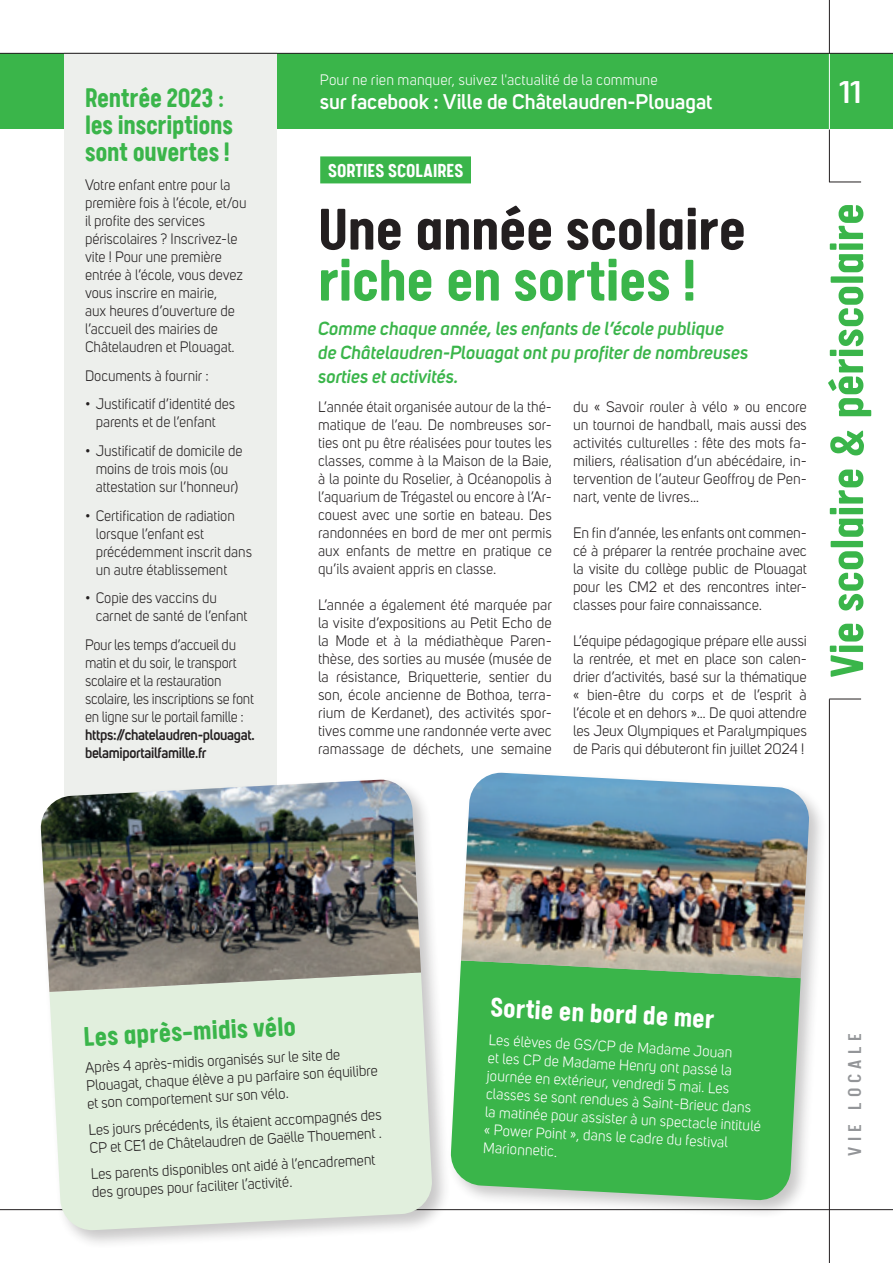
<style>
.page{position:relative;width:893px;height:1263px;background:#fff}
.page>*{position:absolute;margin:0;border:0;box-sizing:border-box;transform-origin:0 0}
.t1{font:700 66px "Calps";letter-spacing:-.005em;color:#231f20}
.t2{font:700 66px "Calps";letter-spacing:-.005em;color:#3ab54a}
.t3{font:700 52.5px "Calps";letter-spacing:-.005em;color:#3ab54a}
.t4{font:500 36px "Calps";color:#fff}
.t5{font:700 30px/27px "Calps";letter-spacing:-.005em;color:#3ab54a;scale:.96 1}
.t6{font:700 30px "Calps";letter-spacing:-.005em;color:#3ab54a}
.t7{font:700 30px "Calps";color:#fff}
.t8{font:600 21px "Uni Sans";color:#fff}
.t9{font:700 21px "Calps";letter-spacing:.005em;color:#fff}
.t10{font:500 21px "Calps";letter-spacing:.25em;color:#939598}
.t11{font:italic 600 18.75px/24px "Uni Sans";color:#3ab54a}
.t12{font:15px/18px "Uni Sans";letter-spacing:-.005em;color:#231f20}
.t13{font:15px/18px "Uni Sans";letter-spacing:.005em;color:#fff}
.t14{font:15px/18px "Uni Sans";letter-spacing:-.005em;color:#231f20;scale:.96 1}
.t15{font:600 15px/18px "Uni Sans";letter-spacing:-.02em;color:#231f20;scale:.95 1}
</style>
<div class="page">
<div style="left:0;top:54px;width:893px;height:75px;background:#3ab54a"></div>
<hr style="left:829px;top:0;width:1px;height:53px;background:#231f20">
<hr style="left:829px;top:54px;width:1px;height:76px;background:#fff">
<hr style="left:829px;top:182px;width:32px;height:1px;background:#231f20">
<hr style="left:829px;top:129px;width:1px;height:53px;background:#231f20">
<div style="left:320px;top:156px;width:151px;height:27px;background:#3ab54a"></div>
<hr style="left:829px;top:699px;width:32px;height:1px;background:#231f20">
<hr style="left:829px;top:699px;width:1px;height:564px;background:#231f20">
<div style="left:64px;top:53px;width:213px;height:755px;background:#edefec"></div>
<hr style="left:0;top:53px;width:893px;height:1px;background:#231f20">
<hr style="left:0;top:1209px;width:893px;height:1px;background:#231f20">
<div style="left:37px;top:775px;width:414px;height:474px;background:#231f20;opacity:.25"></div>
<svg style="left:49px;top:972px;width:384px;height:259px;background:#e1eedd"></svg>
<img style="left:40px;top:780px;width:381px;height:212px">
<div style="left:447px;top:769px;width:381px;height:450px;background:#231f20;opacity:.25"></div>
<svg style="left:450px;top:960px;width:351px;height:241px;background:#46b855"></svg>
<img style="left:461px;top:773px;width:349px;height:205px">
<p class="t13" style="left:320px;top:71px;width:339px">Pour ne rien manquer, suivez l'actualité de la commune</p>
<h3 class="t5" style="left:85px;top:83px;width:147px">Rentrée 2023 :</h3>
<h3 class="t8" style="left:320px;top:89px;width:394px">sur facebook : Ville de Châtelaudren-Plouagat</h3>
<h3 class="t5" style="left:85px;top:110px;width:155px">les inscriptions sont ouvertes !</h3>
<p class="t12" style="left:85px;top:176px;width:163px">Votre enfant entre pour la première fois à l’école, et/ou il profite des services périscolaires ? Inscrivez-le vite ! Pour une première entrée à l’école, vous devez vous inscrire en mairie,<br>aux heures d’ouverture de l’accueil des mairies de<br>Châtelaudren et Plouagat.</p>
<p class="t12" style="left:85px;top:367px;width:125px">Documents à fournir :</p>
<p class="t12" style="left:85px;top:395px;width:152px;text-align:center">• Justificatif d’identité des parents et de l’enfant</p>
<p class="t12" style="left:85px;top:442px;width:159px;text-align:center">• Justificatif de domicile de moins de trois mois (ou attestation sur l’honneur)</p>
<p class="t12" style="left:96px;top:506px;width:158px;text-indent:-11px">• Certification de radiation lorsque l’enfant est précédemment inscrit dans un autre établissement</p>
<p class="t12" style="left:96px;top:589px;width:153px;text-indent:-11px">• Copie des vaccins du carnet de santé de l’enfant</p>
<p class="t14" style="left:85px;top:636px;width:177px">Pour les temps d’accueil du matin et du soir, le transport scolaire et la restauration scolaire, les inscriptions se font en ligne sur le portail famille :</p>
<p class="t15" style="left:85px;top:726px;width:180px">https://chatelaudren-plouagat. belamiportailfamille.fr</p>
<h3 class="t9" style="left:328px;top:158px;width:137px">SORTIES SCOLAIRES</h3>
<h1 class="t1" style="left:318px;top:190px;width:430px">Une année scolaire</h1>
<h1 class="t2" style="left:318px;top:241px;width:380px">riche en sorties !</h1>
<p class="t11" style="left:318px;top:317px;width:432px">Comme chaque année, les enfants de l’école publique<br>de Châtelaudren-Plouagat ont pu profiter de nombreuses sorties et activités.</p>
<p class="t12" style="left:573px;top:398px;width:235px;text-align:justify">du « Savoir rouler à vélo » ou encore un tournoi de handball, mais aussi des activités culturelles : fête des mots fa&shy;miliers, réalisation d’un abécédaire, in&shy;tervention de l’auteur Geoffroy de Pen&shy;nart, vente de livres…</p>
<p class="t12" style="left:573px;top:524px;width:235px;text-align:justify">En fin d’année, les enfants ont commen&shy;cé à préparer la rentrée prochaine avec la visite du collège public de Plouagat pour les CM2 et des rencontres inter&shy;classes pour faire connaissance.</p>
<p class="t12" style="left:573px;top:632px;width:235px;text-align:justify">L’équipe pédagogique prépare elle aussi la rentrée, et met en place son calen&shy;drier d’activités, basé sur la thématique « bien-être du corps et de l’esprit à l’école et en dehors »… De quoi attendre les Jeux Olympiques et Paralympiques de Paris qui débuteront fin juillet 2024 !</p>
<p class="t12" style="left:318px;top:398px;width:235px;text-align:justify">L’année était organisée autour de la thé&shy;matique de l’eau. De nombreuses sor&shy;ties ont pu être réalisées pour toutes les classes, comme à la Maison de la Baie, à la pointe du Roselier, à Océanopolis à l’aquarium de Trégastel ou encore à l’Ar&shy;couest avec une sortie en bateau. Des randonnées en bord de mer ont permis aux enfants de mettre en pratique ce qu’ils avaient appris en classe.</p>
<p class="t12" style="left:318px;top:596px;width:236px;text-align:justify">L’année a également été marquée par la visite d’expositions au Petit Echo de la Mode et à la médiathèque Paren&shy;thèse, des sorties au musée (musée de la résistance, Briquetterie, sentier du son, école ancienne de Bothoa, terra&shy;rium de Kerdanet), des activités spor&shy;tives comme une randonnée verte avec ramassage de déchets, une semaine</p>
<h3 class="t4" style="left:839px;top:71px;width:23px">11</h3>
<h2 class="t3" style="left:815px;top:677px;width:476px;rotate:-90deg">Vie scolaire &amp; périscolaire</h2>
<h3 class="t6" style="left:83px;top:1019px;width:214px;rotate:-3deg">Les après-midis vélo</h3>
<p class="t12" style="left:85px;top:1058px;width:293px;rotate:-3deg">Après 4 après-midis organisés sur le site de<br>Plouagat, chaque élève a pu parfaire son équilibre et son comportement sur son vélo.</p>
<p class="t12" style="left:88px;top:1121px;width:295px;rotate:-3deg">Les jours précédents, ils étaient accompagnés des<br>CP et CE1 de Châtelaudren de Gaëlle Thouement .</p>
<p class="t12" style="left:90px;top:1165px;width:286px;rotate:-3deg">Les parents disponibles ont aidé à l’encadrement des groupes pour faciliter l’activité.</p>
<h3 class="t7" style="left:491px;top:989px;width:225px;rotate:3deg">Sortie en bord de mer</h3>
<p class="t13" style="left:489px;top:1031px;width:278px;rotate:3deg">Les élèves de GS/CP de Madame Jouan<br>et les CP de Madame Henry ont passé la journée en extérieur, vendredi 5 mai. Les classes se sont rendues à Saint-Brieuc dans la matinée pour assister à un spectacle intitulé « Power Point », dans le cadre du festival Marionnetic.</p>
<h3 class="t10" style="left:842px;top:1156px;width:124px;rotate:-90deg">VIE LOCALE</h3>
</div>
